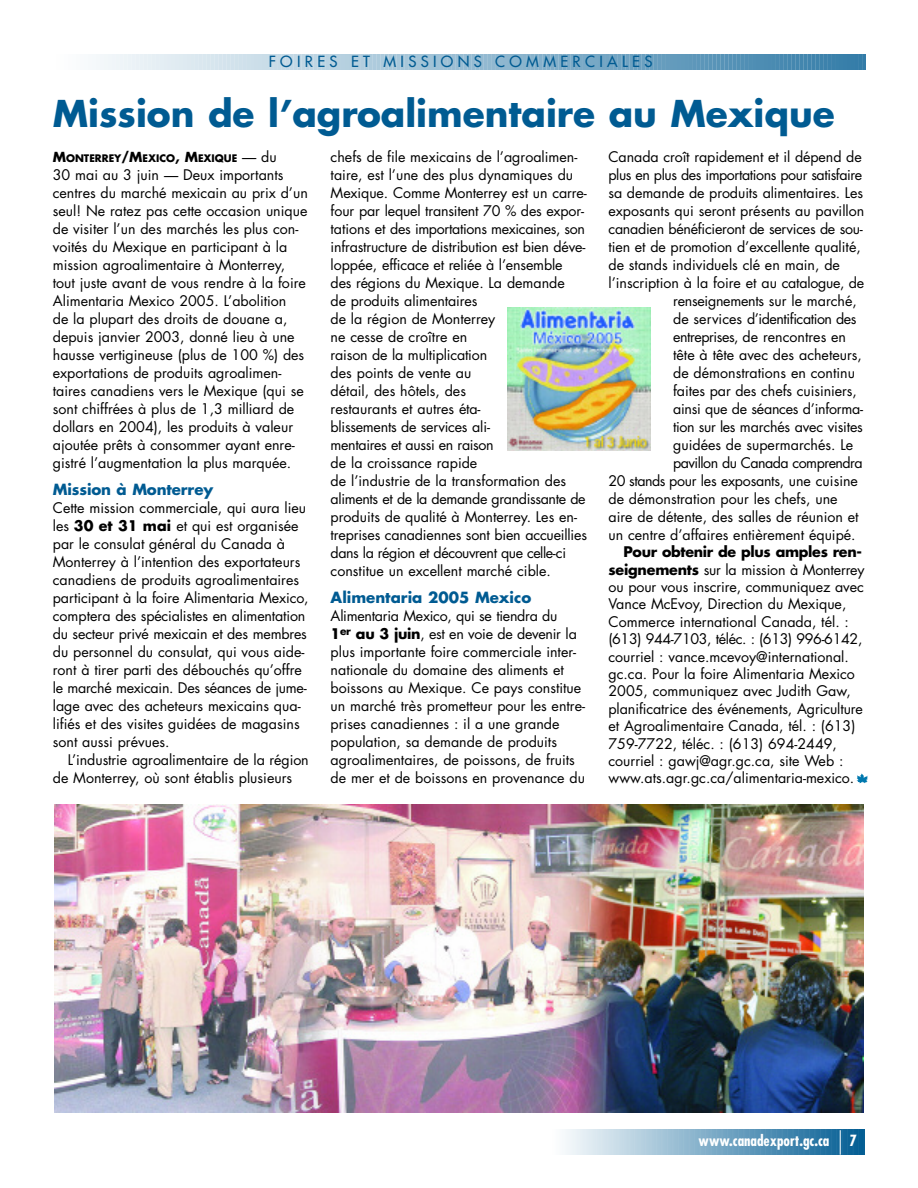
<style>
.page{position:relative;width:918px;height:1188px;background:#fff}
.page>*{position:absolute;margin:0;border:0;box-sizing:border-box;transform-origin:0 0}
.t1{font:700 36px "Futura";color:#005b92}
.t2{font:700 15px "Futura";color:#005b92}
.t3{font:15px "Futura";letter-spacing:.29em;color:#005b92}
.t4{font:700 condensed 15px "Futura";color:#fff}
.t5{font:14.25px/18px "Futura";color:#000}
.t6{font:14.25px "Futura";letter-spacing:-.02em;color:#000}
.t7{font:14.25px "Futura";letter-spacing:-.03em;color:#000}
.t8{font:14.25px "Futura";letter-spacing:-.035em;color:#000}
.t9{font:700 10.2px "Futura";color:#000}
.s1{font-size:13.5px}
.s2{font-weight:400;font-size:14.25px}
.s3{font-weight:700}
</style>
<div class="page">
<svg style="left:565px;top:1129px;width:300px;height:26px;background:#7baac6"></svg>
<svg style="left:96px;top:54px;width:769px;height:15px;background:#95bbd1"></svg>
<svg style="left:856px;top:773px;width:12px;height:11px"></svg>
<img style="left:507px;top:307px;width:144px;height:143px">
<img style="left:54px;top:805px;width:810px;height:307px">
<p class="t3" style="left:269px;top:54px;width:385px">FOIRES ET MISSIONS COMMERCIALES</p>
<h1 class="t1" style="left:53px;top:97px;width:783px">Mission de l’agroalimentaire au Mexique</h1>
<p class="t9" style="left:53px;top:153px;width:225px"><span class="s1">M</span>ONTERREY<span class="s1">/M</span>EXICO<span class="s1">, M</span>EXIQUE <span class="s2">— du</span></p>
<p class="t5" style="left:53px;top:167px;width:257px">30 mai au 3 juin — Deux importants centres du marché mexicain au prix d’un seul! Ne ratez pas cette occasion unique de visiter l’un des marchés les plus con&shy;voités du Mexique en participant à la mission agroalimentaire à Monterrey, tout juste avant de vous rendre à la foire Alimentaria Mexico 2005. L’abolition<br>de la plupart des droits de douane a, depuis janvier 2003, donné lieu à une hausse vertigineuse (plus de 100 %) des exportations de produits agroalimen&shy;taires canadiens vers le Mexique (qui se sont chiffrées à plus de 1,3 milliard de dollars en 2004), les produits à valeur ajoutée prêts à consommer ayant enre&shy;gistré l’augmentation la plus marquée.</p>
<p class="t2" style="left:53px;top:482px;width:162px">Mission à Monterrey</p>
<p class="t5" style="left:53px;top:500px;width:257px">Cette mission commerciale, qui aura lieu les <span class="s3">30 et 31 mai</span> et qui est organisée par le consulat général du Canada à Monterrey à l’intention des exportateurs canadiens de produits agroalimentaires participant à la foire Alimentaria Mexico, comptera des spécialistes en alimentation du secteur privé mexicain et des membres du personnel du consulat, qui vous aide&shy;ront à tirer parti des débouchés qu’offre le marché mexicain. Des séances de jume&shy;lage avec des acheteurs mexicains qua&shy;lifiés et des visites guidées de magasins sont aussi prévues.</p>
<p class="t5" style="left:53px;top:752px;width:258px;text-indent:15px">L’industrie agroalimentaire de la région de Monterrey, où sont établis plusieurs</p>
<p class="t5" style="left:331px;top:149px;width:258px">chefs de file mexicains de l’agroalimen&shy;taire, est l’une des plus dynamiques du Mexique. Comme Monterrey est un carre&shy;four par lequel transitent 70 % des expor&shy;tations et des importations mexicaines, son infrastructure de distribution est bien déve&shy;loppée, efficace et reliée à l’ensemble<br>des régions du Mexique. La demande<br>de produits alimentaires<br>de la région de Monterrey<br>ne cesse de croître en<br>raison de la multiplication<br>des points de vente au<br>détail, des hôtels, des<br>restaurants et autres éta-<br>blissements de services ali-<br>mentaires et aussi en raison<br>de la croissance rapide<br>de l’industrie de la transformation des aliments et de la demande grandissante de produits de qualité à Monterrey. Les en&shy;treprises canadiennes sont bien accueillies dans la région et découvrent que celle-ci constitue un excellent marché cible.</p>
<p class="t2" style="left:331px;top:590px;width:202px">Alimentaria 2005 Mexico</p>
<p class="t5" style="left:331px;top:608px;width:256px">Alimentaria Mexico, qui se tiendra du<br><span class="s3">1</span><sup>er</sup> <span class="s3">au 3 juin</span>, est en voie de devenir la plus importante foire commerciale inter&shy;nationale du domaine des aliments et boissons au Mexique. Ce pays constitue un marché très prometteur pour les entre&shy;prises canadiennes : il a une grande population, sa demande de produits agroalimentaires, de poissons, de fruits de mer et de boissons en provenance du</p>
<p class="t5" style="left:609px;top:149px;width:255px">Canada croît rapidement et il dépend de</p>
<p class="t7" style="left:609px;top:168px;width:255px">plus en plus des importations pour satisfaire</p>
<p class="t5" style="left:609px;top:185px;width:256px">sa demande de produits alimentaires. Les</p>
<p class="t5" style="left:609px;top:203px;width:257px">exposants qui seront présents au pavillon</p>
<p class="t6" style="left:609px;top:222px;width:256px">canadien bénéficieront de services de sou-</p>
<p class="t5" style="left:609px;top:239px;width:254px">tien et de promotion d’excellente qualité,</p>
<p class="t5" style="left:609px;top:257px;width:233px">de stands individuels clé en main, de</p>
<p class="t5" style="left:609px;top:275px;width:257px">l’inscription à la foire et au catalogue, de</p>
<p class="t6" style="left:673px;top:294px;width:185px">renseignements sur le marché,</p>
<p class="t7" style="left:673px;top:312px;width:185px">de services d’identification des</p>
<p class="t5" style="left:673px;top:329px;width:174px">entreprises, de rencontres en</p>
<p class="t5" style="left:673px;top:347px;width:190px">tête à tête avec des acheteurs,</p>
<p class="t5" style="left:673px;top:365px;width:183px">de démonstrations en continu</p>
<p class="t5" style="left:673px;top:383px;width:185px">faites par des chefs cuisiniers,</p>
<p class="t6" style="left:673px;top:402px;width:191px">ainsi que de séances d’informa-</p>
<p class="t5" style="left:673px;top:419px;width:191px">tion sur les marchés avec visites</p>
<p class="t5" style="left:673px;top:437px;width:182px">guidées de supermarchés. Le</p>
<p class="t8" style="left:673px;top:456px;width:191px">pavillon du Canada comprendra</p>
<p class="t6" style="left:609px;top:474px;width:251px">20 stands pour les exposants, une cuisine</p>
<p class="t5" style="left:609px;top:491px;width:231px">de démonstration pour les chefs, une</p>
<p class="t5" style="left:609px;top:509px;width:252px">aire de détente, des salles de réunion et</p>
<p class="t5" style="left:609px;top:527px;width:249px">un centre d’affaires entièrement équipé.</p>
<p class="t5" style="left:609px;top:545px;width:258px;line-height:17.4px;text-indent:15px"><span class="s3">Pour obtenir de plus amples ren&shy;seignements</span> sur la mission à Monterrey ou pour vous inscrire, communiquez avec Vance McEvoy, Direction du Mexique, Commerce international Canada, tél. : (613) 944-7103, téléc. : (613) 996-6142, courriel : vance.mcevoy@international. gc.ca. Pour la foire Alimentaria Mexico 2005, communiquez avec Judith Gaw, planificatrice des événements, Agriculture et Agroalimentaire Canada, tél. : (613)<br>759-7722, téléc. : (613) 694-2449, courriel : gawj@agr.gc.ca, site Web : www.ats.agr.gc.ca/alimentaria-mexico.</p>
<p class="t4" style="left:699px;top:1134px;width:132px">www.canadexport.gc.ca</p>
<p class="t4" style="left:849px;top:1134px;width:9px">7</p>
</div>
